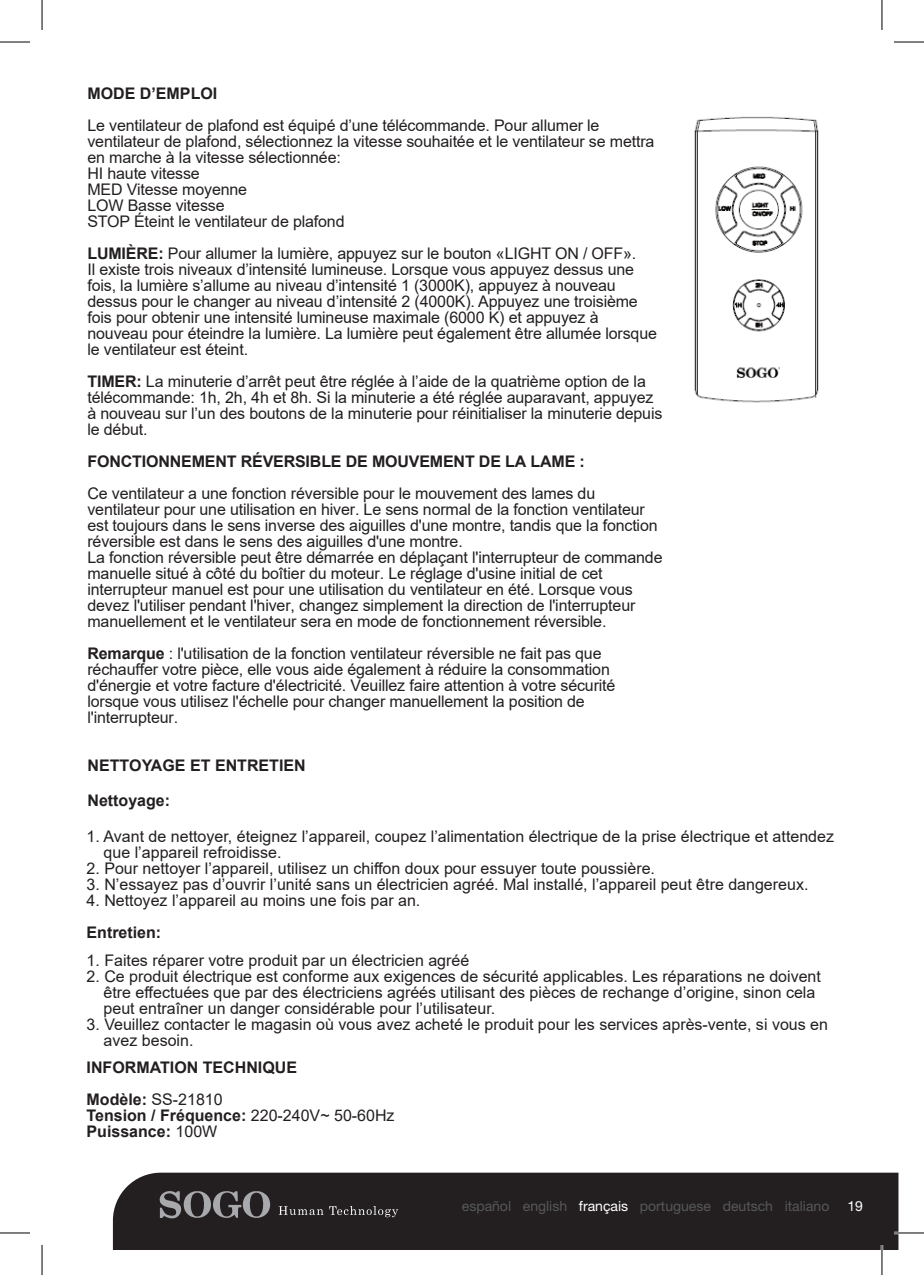
<style>
.page{position:relative;width:924px;height:1275px;background:#fff}
.page>*{position:absolute;margin:0;border:0;box-sizing:border-box;transform-origin:0 0}
.Instrucciones{font:16px/16px "Arial";letter-spacing:-.01em;color:#231f20}
.Instrucciones-2{font:16px/16px "Arial";letter-spacing:-.01em;color:#231f20}
.Instrucciones-3{font:700 16px/32px "Arial";color:#231f20}
.t1{font:14px "Helvetica Neue LT Std";color:#57585a}
.t2{font:14px "Helvetica Neue LT Std";color:#fff}
.s1{font-weight:700}
.s2{font-weight:400}
.s3{color:#fff}
</style>
<div class="page">
<div style="left:113px;top:1172px;width:785px;height:78px;background:#231f20"></div>
<svg style="left:159px;top:1189px;width:111px;height:29px;background:#565456"></svg>
<svg style="left:278px;top:1206px;width:120px;height:11px"></svg>
<img style="left:694px;top:116px;width:125px;height:287px">
<hr style="left:893px;top:1231px;width:30px;height:3px;background:#fff">
<hr style="left:880px;top:1245px;width:2px;height:30px;background:#fff">
<hr style="left:0;top:42px;width:30px;height:1px;background:#000">
<hr style="left:893px;top:42px;width:30px;height:1px;background:#000">
<hr style="left:0;top:1232px;width:30px;height:1px;background:#000">
<hr style="left:893px;top:1232px;width:30px;height:1px;background:#000">
<hr style="left:42px;top:0;width:1px;height:30px;background:#000">
<hr style="left:42px;top:1245px;width:1px;height:30px;background:#000">
<hr style="left:881px;top:0;width:1px;height:30px;background:#000">
<hr style="left:881px;top:1245px;width:1px;height:30px;background:#000">
<p class="Instrucciones" style="left:87px;top:77px;width:513px;line-height:32px"><span class="s1">MODE D’EMPLOI<br></span>Le ventilateur de plafond est équipé d’une télécommande. Pour allumer le</p>
<p class="Instrucciones" style="left:87px;top:133px;width:568px">ventilateur de plafond, sélectionnez la vitesse souhaitée et le ventilateur se mettra en marche à la vitesse sélectionnée:<br>HI haute vitesse<br>MED Vitesse moyenne<br>LOW Basse vitesse<br>STOP Éteint le ventilateur de plafond</p>
<p class="Instrucciones" style="left:87px;top:245px;width:570px"><span class="s1">LUMIÈRE:</span> Pour allumer la lumière, appuyez sur le bouton «LIGHT ON / OFF».<br>Il existe trois niveaux d’intensité lumineuse. Lorsque vous appuyez dessus une fois, la lumière s’allume au niveau d’intensité 1 (3000K), appuyez à nouveau dessus pour le changer au niveau d’intensité 2 (4000K). Appuyez une troisième fois pour obtenir une intensité lumineuse maximale (6000 K) et appuyez à nouveau pour éteindre la lumière. La lumière peut également être allumée lorsque le ventilateur est éteint.</p>
<p class="Instrucciones" style="left:87px;top:373px;width:576px"><span class="s1">TIMER:</span> La minuterie d’arrêt peut être réglée à l’aide de la quatrième option de la télécommande: 1h, 2h, 4h et 8h. Si la minuterie a été réglée auparavant, appuyez à nouveau sur l’un des boutons de la minuterie pour réinitialiser la minuterie depuis le début.</p>
<p class="Instrucciones-2" style="left:87px;top:445px;width:509px;line-height:32px"><span class="s1">FONCTIONNEMENT RÉVERSIBLE DE MOUVEMENT DE LA LAME :<br></span>Ce ventilateur a une fonction réversible pour le mouvement des lames du</p>
<p class="Instrucciones-2" style="left:87px;top:501px;width:576px">ventilateur pour une utilisation en hiver. Le sens normal de la fonction ventilateur est toujours dans le sens inverse des aiguilles d'une montre, tandis que la fonction réversible est dans le sens des aiguilles d'une montre.<br>La fonction réversible peut être démarrée en déplaçant l'interrupteur de commande manuelle situé à côté du boîtier du moteur. Le réglage d'usine initial de cet interrupteur manuel est pour une utilisation du ventilateur en été. Lorsque vous devez l'utiliser pendant l'hiver, changez simplement la direction de l'interrupteur manuellement et le ventilateur sera en mode de fonctionnement réversible.</p>
<p class="Instrucciones-2" style="left:87px;top:645px;width:529px"><span class="s1">Remarque</span> : l'utilisation de la fonction ventilateur réversible ne fait pas que réchauffer votre pièce, elle vous aide également à réduire la consommation d'énergie et votre facture d'électricité. Veuillez faire attention à votre sécurité lorsque vous utilisez l'échelle pour changer manuellement la position de l'interrupteur.</p>
<p class="Instrucciones-3" style="left:87px;top:750px;width:220px">NETTOYAGE ET ENTRETIEN</p>
<p class="Instrucciones-3" style="left:87px;top:785px;width:84px">Nettoyage:</p>
<p class="Instrucciones" style="left:103px;top:828px;width:731px;text-indent:-17px">1. Avant de nettoyer, éteignez l’appareil, coupez l’alimentation électrique de la prise électrique et attendez que l’appareil refroidisse.</p>
<p class="Instrucciones" style="left:86px;top:860px;width:569px">2. Pour nettoyer l’appareil, utilisez un chiffon doux pour essuyer toute poussière.</p>
<p class="Instrucciones" style="left:86px;top:876px;width:723px">3. N’essayez pas d’ouvrir l’unité sans un électricien agréé. Mal installé, l’appareil peut être dangereux.</p>
<p class="Instrucciones" style="left:86px;top:892px;width:335px">4. Nettoyez l’appareil au moins une fois par an.</p>
<p class="Instrucciones-3" style="left:86px;top:916px;width:76px">Entretien:</p>
<p class="Instrucciones" style="left:86px;top:952px;width:384px">1. Faites réparer votre produit par un électricien agréé</p>
<p class="Instrucciones" style="left:103px;top:968px;width:718px;text-indent:-17px">2. Ce produit électrique est conforme aux exigences de sécurité applicables. Les réparations ne doivent être effectuées que par des électriciens agréés utilisant des pièces de rechange d’origine, sinon cela peut entraîner un danger considérable pour l’utilisateur.</p>
<p class="Instrucciones" style="left:103px;top:1016px;width:725px;text-indent:-17px">3. Veuillez contacter le magasin où vous avez acheté le produit pour les services après-vente, si vous en avez besoin.</p>
<p class="Instrucciones-3" style="left:86px;top:1051px;width:212px">INFORMATION TECHNIQUE<br>Modèle: <span class="s2">SS-21810</span></p>
<p class="Instrucciones-3" style="left:86px;top:1107px;width:309px;line-height:16px">Tension / Fréquence: <span class="s2">220-240V~ 50-60Hz<br></span>Puissance: <span class="s2">100W</span></p>
<p class="t1" style="left:461px;top:1197px;width:369px">español english <span class="s3">français</span> portuguese deutsch italiano</p>
<p class="t2" style="left:846px;top:1197px;width:17px">19</p>
</div>
